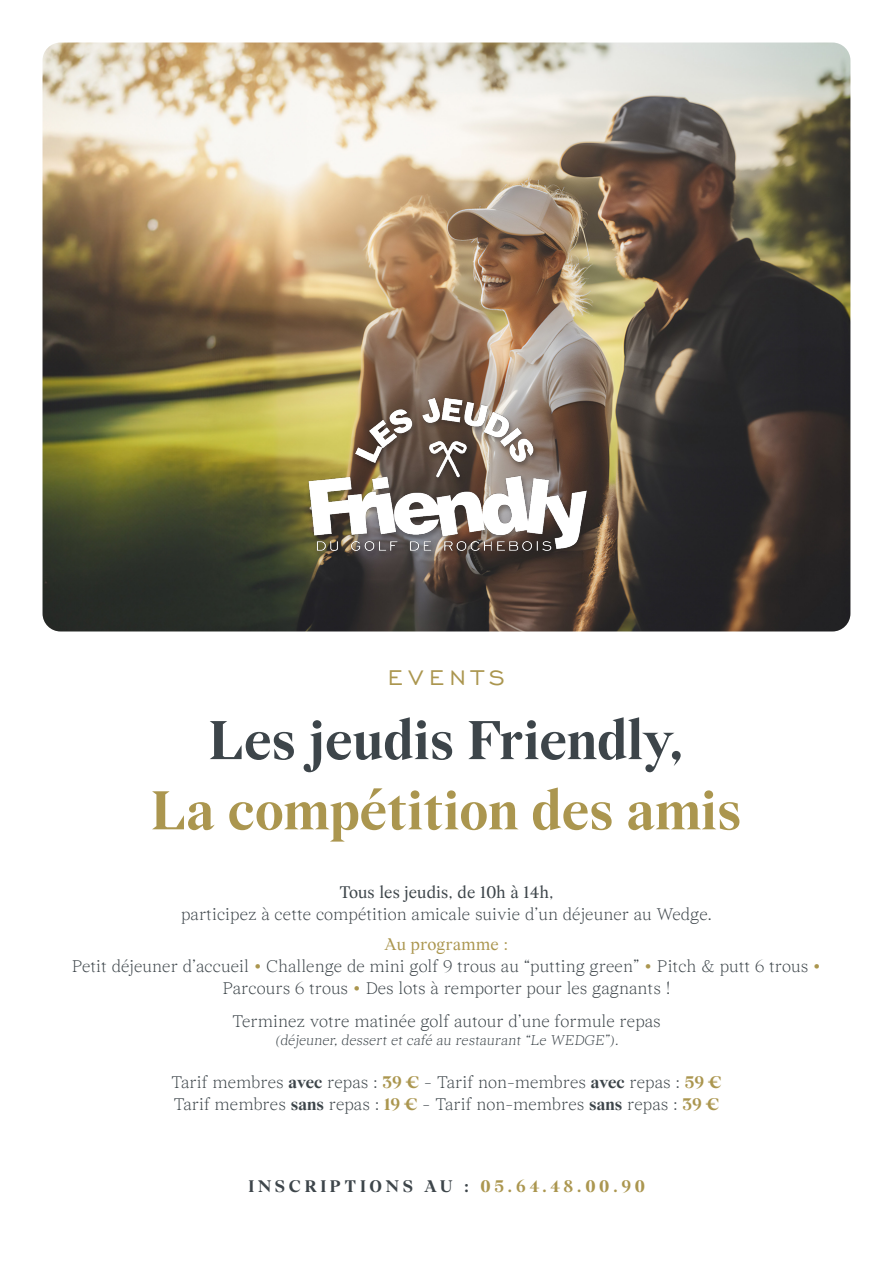
<style>
.page{position:relative;width:893px;height:1263px;background:#fff}
.page>*{position:absolute;margin:0;border:0;box-sizing:border-box;transform-origin:0 0}
.t1{font:700 58.5px "Wremena";color:#ab964f}
.t2{font:700 58.5px "Wremena";color:#3d454a}
.t3{font:27px "Engravers Gothic BT";letter-spacing:.215em;color:#ab964f}
.t4{font:300 18px "Wremena";color:#3d454a}
.t5{font:700 18px "Wremena";letter-spacing:.2em;color:#3d454a}
.t6{font:18px "Wremena";color:#3d454a}
.t7{font:18px "Wremena";color:#ab964f}
.t8{font:300 15px "Wremena";color:#3d454a}
.s1{color:#ab964f}
.s2{font-weight:700}
.s3{font-weight:700;color:#ab964f}
</style>
<div class="page">
<img style="left:43px;top:43px;width:807px;height:588px">
<img style="left:279px;top:372px;width:337px;height:207px">
<p class="t3" style="left:388px;top:662px;width:119px">EVENTS</p>
<p class="t2" style="left:209px;top:706px;width:477px">Les jeudis Friendly,</p>
<p class="t1" style="left:151px;top:776px;width:592px">La compétition des amis</p>
<p class="t6" style="left:339px;top:882px;width:216px">Tous les jeudis, de 10h à 14h,</p>
<p class="t4" style="left:181px;top:904px;width:532px">participez à cette compétition amicale suivie d’un déjeuner au Wedge.</p>
<p class="t7" style="left:385px;top:934px;width:125px">Au programme :</p>
<p class="t4" style="left:72px;top:956px;width:751px">Petit déjeuner d’accueil <span class="s1">•</span> Challenge de mini golf 9 trous au “putting green” <span class="s1">•</span> Pitch &amp; putt 6 trous <span class="s1">•</span></p>
<p class="t4" style="left:222px;top:977px;width:450px">Parcours 6 trous <span class="s1">•</span> Des lots à remporter pour les gagnants !</p>
<p class="t4" style="left:232px;top:1011px;width:430px">Terminez votre matinée golf autour d’une formule repas</p>
<p class="t8" style="left:275px;top:1032px;width:348px">(déjeuner, dessert et café au restaurant “Le WEDGE”).</p>
<p class="t4" style="left:171px;top:1072px;width:552px">Tarif membres <span class="s2">avec</span> repas : <span class="s3">39 €</span> - Tarif non-membres <span class="s2">avec</span> repas : <span class="s3">59 €</span></p>
<p class="t4" style="left:173px;top:1094px;width:548px">Tarif membres <span class="s2">sans</span> repas : <span class="s3">19 €</span> - Tarif non-membres <span class="s2">sans</span> repas : <span class="s3">39 €</span></p>
<p class="t5" style="left:249px;top:1176px;width:398px">INSCRIPTIONS AU : <span class="s1">05.64.48.00.90</span></p>
</div>
